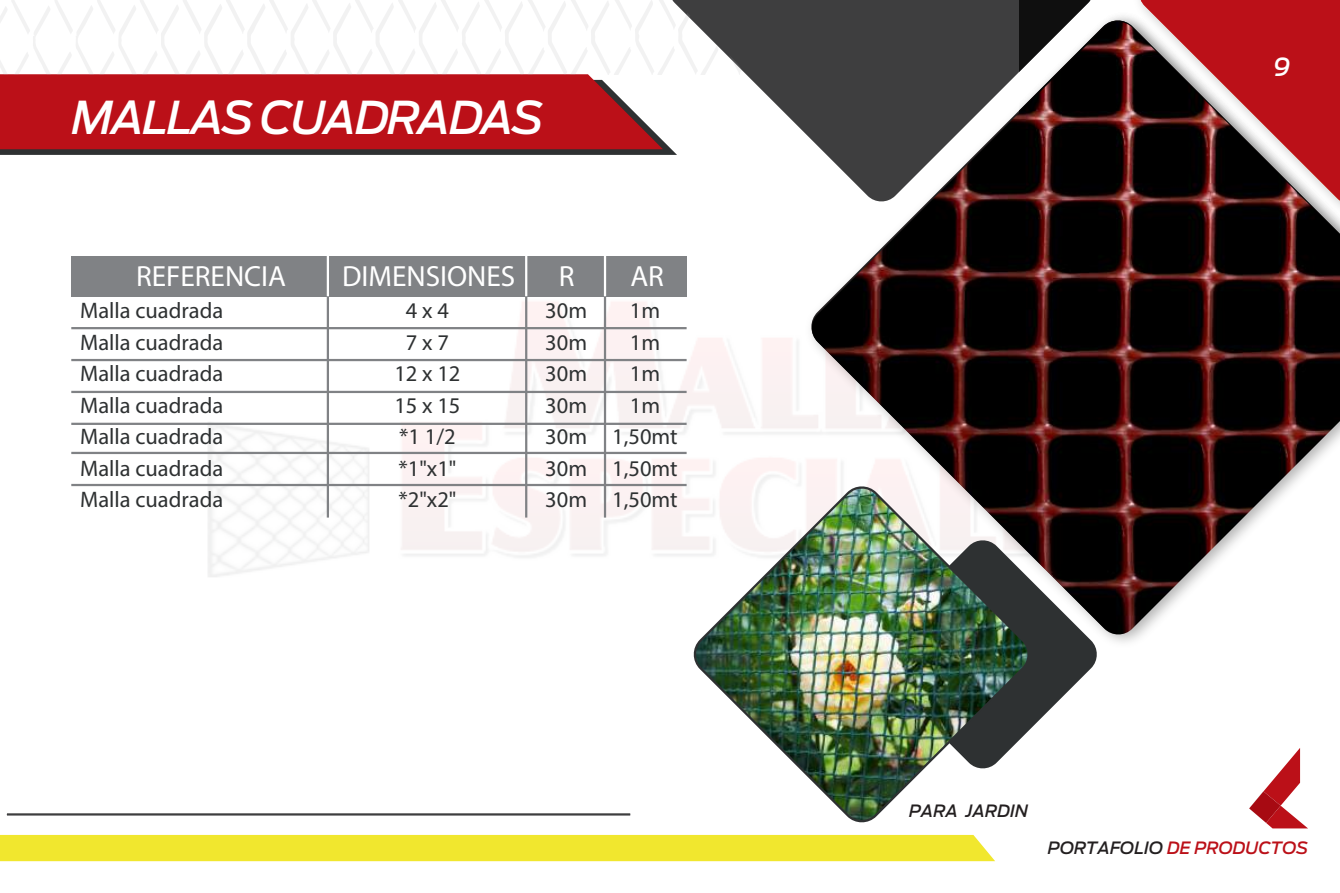
<style>
.page{position:relative;width:1340px;height:893px;background:#fff}
.page>*{position:absolute;margin:0;border:0;box-sizing:border-box;transform-origin:0 0}
.t1{font:italic 500 45px "Ford Antenna";letter-spacing:-.04em;color:#fff}
.t2{font:29.25px "Myriad Pro";color:#fff}
.t3{font:italic 500 24.75px "Ford Antenna";color:#fff}
.t4{font:22.5px/31.5px "Myriad Pro";color:#2e3132;text-align:justify}
.t5{font:italic 500 16.88px "Ford Antenna";color:#bb1018}
.t6{font:italic 500 16.88px "Ford Antenna";color:#231f20}
.s1{color:#231f20}
</style>
<div class="page">
<img style="left:163px;top:270px;width:637px;height:307px">
<div style="left:71px;top:256px;width:615px;height:40px;background:#808285"></div>
<hr style="left:327px;top:296px;width:2px;height:222px;background:#808285">
<hr style="left:525px;top:296px;width:2px;height:222px;background:#808285">
<hr style="left:604px;top:296px;width:2px;height:222px;background:#808285">
<hr style="left:327px;top:256px;width:2px;height:40px;background:#fff">
<hr style="left:525px;top:256px;width:2px;height:40px;background:#fff">
<hr style="left:604px;top:256px;width:2px;height:40px;background:#fff">
<hr style="left:71px;top:327px;width:615px;height:2px;background:#808285">
<hr style="left:71px;top:359px;width:615px;height:2px;background:#808285">
<hr style="left:71px;top:391px;width:615px;height:2px;background:#808285">
<hr style="left:71px;top:423px;width:615px;height:2px;background:#808285">
<hr style="left:71px;top:452px;width:615px;height:2px;background:#808285">
<hr style="left:71px;top:484px;width:615px;height:2px;background:#808285">
<svg style="left:0;top:141px;width:667px;height:14px;background:#373234"></svg>
<div style="left:0;top:75px;width:663px;height:74px;background:#bb1018"></div>
<svg style="left:667px;top:0;width:352px;height:155px;fill:#3e3e3f"></svg>
<img style="left:1019px;top:0;width:118px;height:22px">
<hr style="left:7px;top:813px;width:623px;height:2px;background:#3e3e3f">
<div style="left:1137px;top:0;width:202px;height:22px;background:#bb1018"></div>
<div style="left:0;top:835px;width:995px;height:26px;background:#f1e72e"></div>
<svg style="left:1249px;top:748px;width:58px;height:80px"></svg>
<svg style="left:0;top:0;width:742px;height:75px"></svg>
<img style="left:810px;top:22px;width:529px;height:614px">
<svg style="left:1033px;top:538px;width:65px;height:188px"></svg>
<img style="left:689px;top:482px;width:344px;height:341px">
<h1 class="t1" style="left:72px;top:78px;width:474px">MALLAS CUADRADAS</h1>
<h2 class="t2" style="left:136px;top:259px;width:151px">REFERENCIA</h2>
<h2 class="t2" style="left:342px;top:259px;width:175px">DIMENSIONES</h2>
<h2 class="t2" style="left:559px;top:259px;width:17px">R</h2>
<h2 class="t2" style="left:630px;top:259px;width:35px">AR</h2>
<p class="t4" style="left:80px;top:295px;width:144px">Malla cuadrada Malla cuadrada Malla cuadrada Malla cuadrada Malla cuadrada Malla cuadrada Malla cuadrada</p>
<p class="t4" style="left:394px;top:295px;width:68px;text-align:center">4 x 4<br>7 x 7<br>12 x 12<br>15 x 15 *1 1/2 *1"x1" *2"x2"</p>
<p class="t4" style="left:545px;top:295px;width:43px">30m 30m 30m 30m 30m 30m 30m</p>
<p class="t4" style="left:612px;top:295px;width:67px;text-align:center">1m<br>1m<br>1m<br>1m<br>1,50mt<br>1,50mt<br>1,50mt</p>
<p class="t3" style="left:1273px;top:46px;width:19px">9</p>
<p class="t6" style="left:909px;top:796px;width:121px">PARA JARDIN</p>
<p class="t5" style="left:1048px;top:833px;width:262px"><span class="s1">PORTAFOLIO</span> DE PRODUCTOS</p>
</div>
